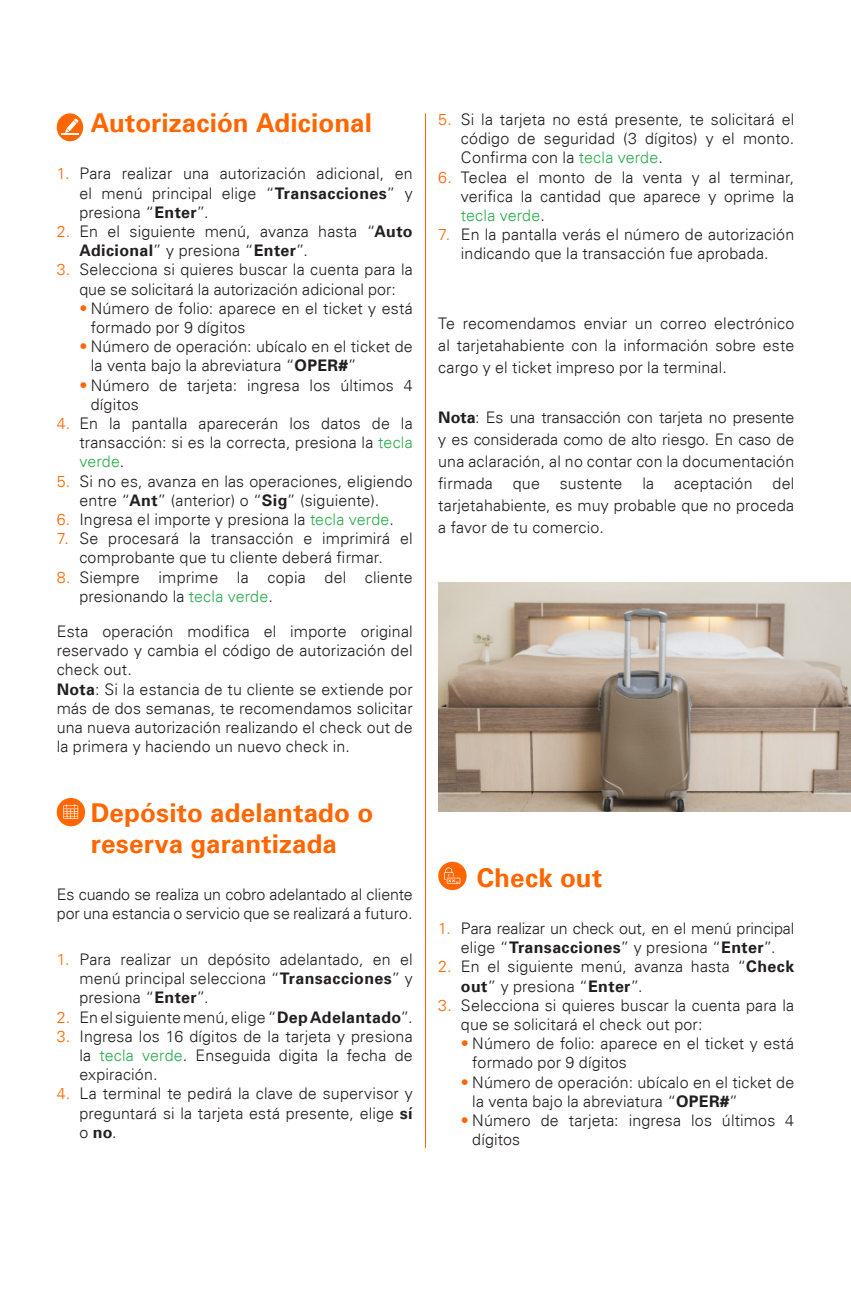
<style>
.page{position:relative;width:851px;height:1304px;background:#fff}
.page>*{position:absolute;margin:0;border:0;box-sizing:border-box;transform-origin:0 0}
.t1{font:700 26px/31.2px "Univers For Fiserv 65";letter-spacing:.005em;color:#f60}
.t2{font:300 16px/19.2px "Univers For Fiserv 45";letter-spacing:.01em;color:#231f20}
.t3{font:300 16px/19.2px "Univers For Fiserv 45";letter-spacing:-.01em;color:#231f20;text-align:center}
.t4{font:700 16px "Univers For Fiserv 65";letter-spacing:.02em;color:#231f20}
.s1{color:#f60}
.s2{font-family:"Univers For Fiserv 65";font-weight:700}
.s3{font-family:"Univers For Fiserv 45";font-weight:300}
.s4{color:#2fad4e}
</style>
<div class="page">
<div style="left:57px;top:113px;width:26px;height:28px;background:#f60;border-radius:50%"></div>
<svg style="left:66px;top:121px;width:11px;height:10px"></svg>
<svg style="left:74px;top:118px;width:5px;height:5px"></svg>
<svg style="left:61px;top:129px;width:18px;height:6px"></svg>
<hr style="left:425px;top:113px;width:1px;height:1035px;background:#f60">
<img style="left:438px;top:583px;width:412px;height:229px">
<div style="left:438px;top:862px;width:28px;height:28px;background:#f60;border-radius:50%"></div>
<svg style="left:444px;top:867px;width:16px;height:17px"></svg>
<div style="left:57px;top:798px;width:28px;height:28px;background:#f60;border-radius:50%"></div>
<svg style="left:63px;top:804px;width:15px;height:15px"></svg>
<h1 class="t1" style="left:91px;top:108px;width:283px">Autorización Adicional</h1>
<p class="t2" style="left:79px;top:164px;width:335px;text-align:justify;text-indent:-23px"><span class="s1">1.</span> Para realizar una autorización adicional, en el menú principal elige “<span class="s2">Transacciones</span>” y presiona “<span class="s2">Enter</span>”.</p>
<p class="t2" style="left:57px;top:222px;width:357px"><span class="s1">2.</span> En el siguiente menú, avanza hasta “<span class="s2">Auto</span></p>
<p class="t4" style="left:79px;top:241px;width:230px">Adicional<span class="s3">” y presiona “</span>Enter<span class="s3">”.</span></p>
<p class="t2" style="left:57px;top:260px;width:357px;text-align:center"><span class="s1">3.</span> Selecciona si quieres buscar la cuenta para la que se solicitará la autorización adicional por:</p>
<p class="t2" style="left:91px;top:299px;width:323px;text-indent:-11px"><span class="s1">•</span> Número de folio: aparece en el ticket y está formado por 9 dígitos</p>
<p class="t2" style="left:91px;top:337px;width:323px;text-indent:-11px"><span class="s1">•</span> Número de operación: ubícalo en el ticket de la venta bajo la abreviatura “<span class="s2">OPER#</span>”</p>
<p class="t2" style="left:91px;top:375px;width:323px;text-indent:-11px"><span class="s1">•</span> Número de tarjeta: ingresa los últimos 4 dígitos</p>
<p class="t2" style="left:79px;top:414px;width:335px;text-align:justify;text-indent:-23px"><span class="s1">4.</span> En la pantalla aparecerán los datos de la transacción: si es la correcta, presiona la <span class="s4">tecla verde</span>.</p>
<p class="t2" style="left:79px;top:471px;width:335px;text-indent:-23px"><span class="s1">5.</span> Si no es, avanza en las operaciones, eligiendo entre “<span class="s2">Ant</span>” (anterior) o “<span class="s2">Sig</span>” (siguiente).</p>
<p class="t2" style="left:57px;top:510px;width:338px"><span class="s1">6.</span> Ingresa el importe y presiona la <span class="s4">tecla verde</span>.</p>
<p class="t2" style="left:57px;top:529px;width:357px;text-align:center"><span class="s1">7.</span> Se procesará la transacción e imprimirá el comprobante que tu cliente deberá firmar.</p>
<p class="t2" style="left:79px;top:567px;width:335px;text-indent:-23px"><span class="s1">8.</span> Siempre imprime la copia del cliente presionando la <span class="s4">tecla verde</span>.</p>
<p class="t2" style="left:57px;top:622px;width:357px">Esta operación modifica el importe original reservado y cambia el código de autorización del check out.<br><span class="s2">Nota</span>: Si la estancia de tu cliente se extiende por más de dos semanas, te recomendamos solicitar una nueva autorización realizando el check out de la primera y haciendo un nuevo check in.</p>
<h1 class="t1" style="left:91px;top:797px;width:284px">Depósito adelantado o reserva garantizada</h1>
<p class="t2" style="left:57px;top:885px;width:357px">Es cuando se realiza un cobro adelantado al cliente por una estancia o servicio que se realizará a futuro.</p>
<p class="t2" style="left:79px;top:950px;width:335px;text-align:justify;text-indent:-23px"><span class="s1">1.</span> Para realizar un depósito adelantado, en el menú principal selecciona “<span class="s2">Transacciones</span>” y presiona “<span class="s2">Enter</span>”.</p>
<p class="t2" style="left:57px;top:1007px;width:357px"><span class="s1">2.</span> En el siguiente menú, elige “<span class="s2">Dep Adelantado</span>”.</p>
<p class="t2" style="left:79px;top:1027px;width:335px;text-align:justify;text-indent:-23px"><span class="s1">3.</span> Ingresa los 16 dígitos de la tarjeta y presiona la <span class="s4">tecla verde</span>. Enseguida digita la fecha de expiración.</p>
<p class="t2" style="left:79px;top:1084px;width:335px;text-align:justify;text-indent:-23px"><span class="s1">4.</span> La terminal te pedirá la clave de supervisor y preguntará si la tarjeta está presente, elige <span class="s2">sí </span>o <span class="s2">no</span>.</p>
<p class="t2" style="left:461px;top:110px;width:335px;text-align:justify;text-indent:-23px"><span class="s1">5.</span> Si la tarjeta no está presente, te solicitará el código de seguridad (3 dígitos) y el monto.<br>Confirma con la <span class="s4">tecla verde</span>.</p>
<p class="t2" style="left:461px;top:167px;width:335px;text-align:justify;text-indent:-23px"><span class="s1">6.</span> Teclea el monto de la venta y al terminar, verifica la cantidad que aparece y oprime la <span class="s4">tecla verde</span>.</p>
<p class="t2" style="left:438px;top:225px;width:357px;text-align:center"><span class="s1">7.</span> En la pantalla verás el número de autorización indicando que la transacción fue aprobada.</p>
<p class="t2" style="left:438px;top:312px;width:357px;line-height:22px;text-align:justify">Te recomendamos enviar un correo electrónico al tarjetahabiente con la información sobre este cargo y el ticket impreso por la terminal.</p>
<p class="t2" style="left:438px;top:406px;width:357px;line-height:22px;text-align:justify"><span class="s2">Nota</span>: Es una transacción con tarjeta no presente y es considerada como de alto riesgo. En caso de una aclaración, al no contar con la documentación firmada que sustente la aceptación del tarjetahabiente, es muy probable que no proceda a favor de tu comercio.</p>
<h1 class="t1" style="left:476px;top:862px;width:127px">Check out</h1>
<p class="t3" style="left:438px;top:919px;width:357px"><span class="s1">1.</span> Para realizar un check out, en el menú principal elige “<span class="s2">Transacciones</span>” y presiona “<span class="s2">Enter</span>”.</p>
<p class="t2" style="left:461px;top:957px;width:335px;text-indent:-23px"><span class="s1">2.</span> En el siguiente menú, avanza hasta “<span class="s2">Check out</span>” y presiona “<span class="s2">Enter</span>”.</p>
<p class="t2" style="left:461px;top:996px;width:335px;text-indent:-23px"><span class="s1">3.</span> Selecciona si quieres buscar la cuenta para la que se solicitará el check out por:</p>
<p class="t2" style="left:472px;top:1034px;width:323px;text-indent:-11px"><span class="s1">•</span> Número de folio: aparece en el ticket y está formado por 9 dígitos</p>
<p class="t2" style="left:472px;top:1072px;width:323px;text-indent:-11px"><span class="s1">•</span> Número de operación: ubícalo en el ticket de la venta bajo la abreviatura “<span class="s2">OPER#</span>”</p>
<p class="t2" style="left:472px;top:1111px;width:323px;text-indent:-11px"><span class="s1">•</span> Número de tarjeta: ingresa los últimos 4 dígitos</p>
</div>
